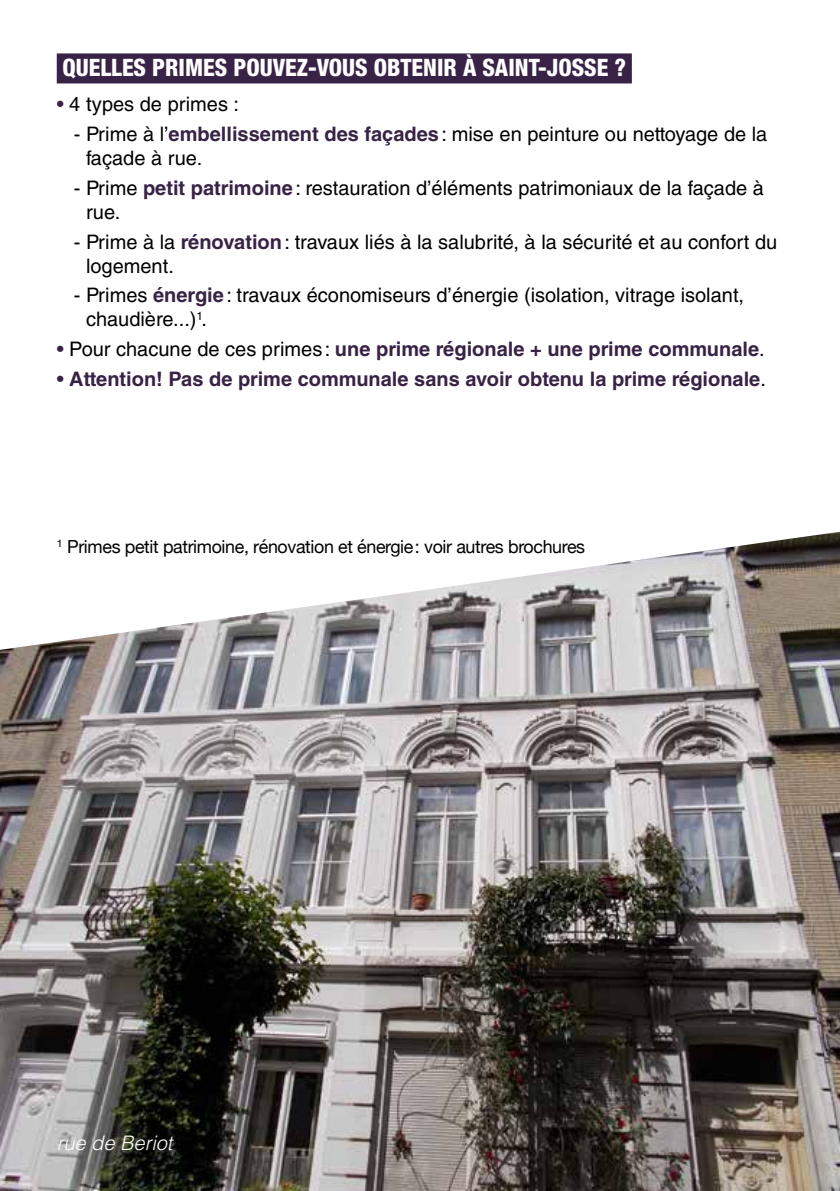
<style>
.page{position:relative;width:840px;height:1191px;background:#fff}
.page>*{position:absolute;margin:0;border:0;box-sizing:border-box;transform-origin:0 0}
.t1{font:800 condensed 24px "Helvetica Neue";color:#fff}
.t2{font:20px/24px "Helvetica LT Std";color:#000}
.t3{font:700 20px "Helvetica LT Std";color:#382245}
.t4{font:italic 300 20px "Helvetica LT Std";color:#fff}
.t5{font:18px "Helvetica Neue";letter-spacing:-.02em;color:#000}
.s1{color:#382245}
.s2{font-weight:700;color:#382245}
.s3{font-weight:400}
.s4{font-weight:400;color:#000}
</style>
<div class="page">
<div style="left:57px;top:53px;width:574px;height:30px;background:#382245"></div>
<img style="left:0;top:531px;width:839px;height:660px">
<p class="t1" style="left:62px;top:53px;width:565px">QUELLES PRIMES POUVEZ-VOUS OBTENIR À SAINT-JOSSE ?</p>
<p class="t2" style="left:57px;top:92px;width:184px"><span class="s1">•</span> 4 types de primes :</p>
<p class="t2" style="left:86px;top:122px;width:682px;text-indent:-12px">- Prime à l’<span class="s2">embellissement des façades</span>: mise en peinture ou nettoyage de la façade à rue.</p>
<p class="t2" style="left:86px;top:176px;width:679px;text-indent:-12px">- Prime <span class="s2">petit patrimoine</span>: restauration d’éléments patrimoniaux de la façade à rue.</p>
<p class="t2" style="left:86px;top:229px;width:692px;text-indent:-12px">- Prime à la <span class="s2">rénovation</span>: travaux liés à la salubrité, à la sécurité et au confort du logement.</p>
<p class="t2" style="left:86px;top:283px;width:659px;text-indent:-12px">- Primes <span class="s2">énergie</span>: travaux économiseurs d’énergie (isolation, vitrage isolant, chaudière...)<sup>1</sup>.</p>
<p class="t3" style="left:57px;top:337px;width:709px"><span class="s3">•</span> <span class="s4">Pour chacune de ces primes :</span> une prime régionale + une prime communale<span class="s4">.</span></p>
<p class="t3" style="left:57px;top:366px;width:710px"><span class="s3">•</span> Attention! Pas de prime communale sans avoir obtenu la prime régionale<span class="s4">.</span></p>
<p class="t5" style="left:57px;top:534px;width:529px"><sup>1</sup> Primes petit patrimoine, rénovation et énergie: voir autres brochures</p>
<p class="t4" style="left:57px;top:1129px;width:117px">rue de Beriot</p>
</div>
